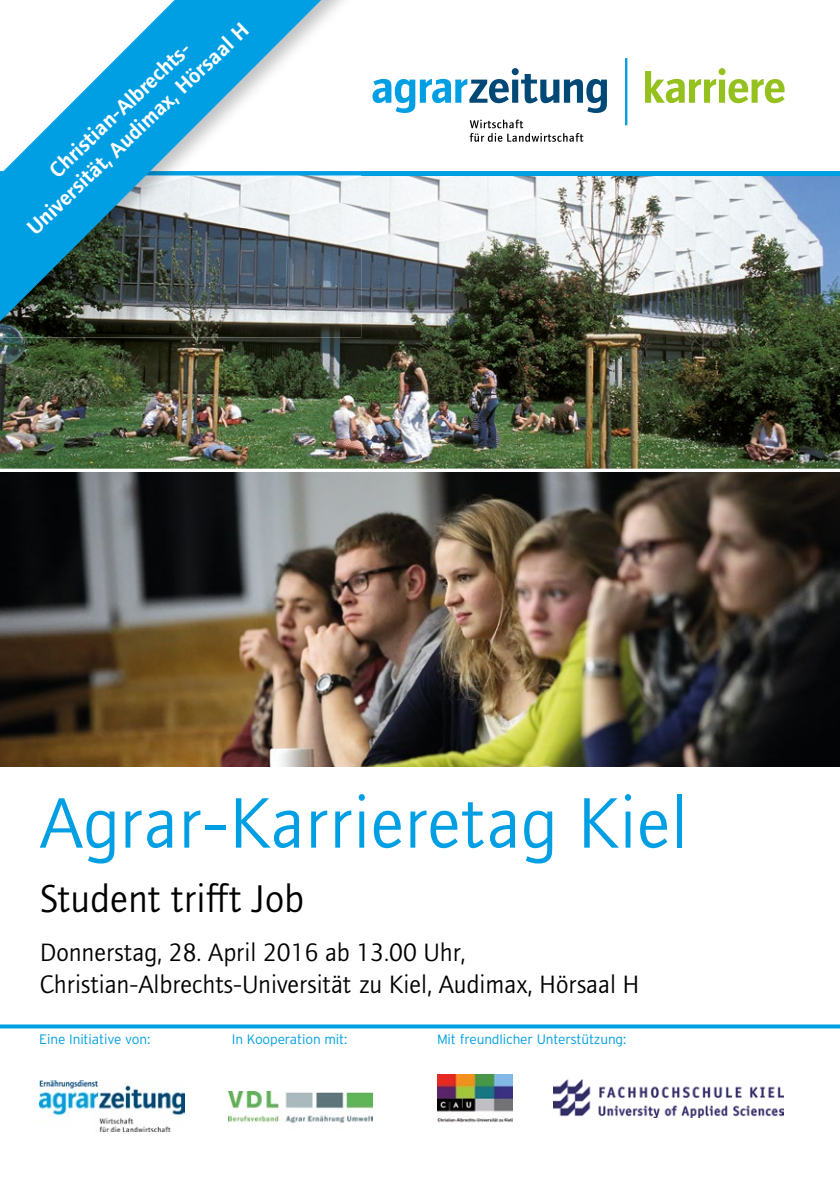
<style>
.page{position:relative;width:840px;height:1191px;background:#fff}
.page>*{position:absolute;margin:0;border:0;box-sizing:border-box;transform-origin:0 0}
.t1{font:74px "Foundry Journal";letter-spacing:.005em;color:#009fe3}
.t2{font:40px "Foundry Journal";color:#000}
.t3{font:26px/32px "Foundry Journal";color:#000}
.t4{font:600 22px/26px "Foundry Journal";color:#fff;text-align:center}
.t5{font:300 13.6px "Interstate";letter-spacing:-.01em;color:#009fe3}
</style>
<div class="page">
<hr style="left:624px;top:58px;width:3px;height:67px;background:#009fe3">
<svg style="left:469px;top:120px;width:114px;height:22px"></svg>
<svg style="left:372px;top:68px;width:234px;height:45px"></svg>
<svg style="left:645px;top:68px;width:139px;height:35px"></svg>
<img style="left:0;top:175px;width:839px;height:293px">
<img style="left:0;top:472px;width:839px;height:294px">
<hr style="left:0;top:171px;width:839px;height:4px;background:#009fe3">
<img style="left:0;top:171px;width:361px;height:166px">
<svg style="left:0;top:0;width:321px;height:321px"></svg>
<img style="left:40px;top:1080px;width:144px;height:51px">
<img style="left:228px;top:1091px;width:144px;height:33px">
<svg style="left:0;top:1024px;width:839px;height:4px;background:#1eaae6"></svg>
<img style="left:437px;top:1074px;width:75px;height:48px">
<img style="left:553px;top:1079px;width:229px;height:39px">
<p class="t4" style="left:4px;top:203px;width:297px;rotate:-44deg">Christian-Albrechts-<br>Universität, Audimax, Hörsaal H</p>
<h1 class="t1" style="left:40px;top:782px;width:649px">Agrar-Karrieretag Kiel</h1>
<h2 class="t2" style="left:40px;top:876px;width:266px">Student trifft Job</h2>
<p class="t3" style="left:40px;top:935px;width:601px">Donnerstag, 28. April 2016 ab 13.00 Uhr,<br>Christian-Albrechts-Universität zu Kiel, Audimax, Hörsaal H</p>
<p class="t5" style="left:39px;top:1031px;width:112px">Eine Initiative von:</p>
<p class="t5" style="left:232px;top:1031px;width:117px">In Kooperation mit:</p>
<p class="t5" style="left:437px;top:1031px;width:191px">Mit freundlicher Unterstützung:</p>
</div>
